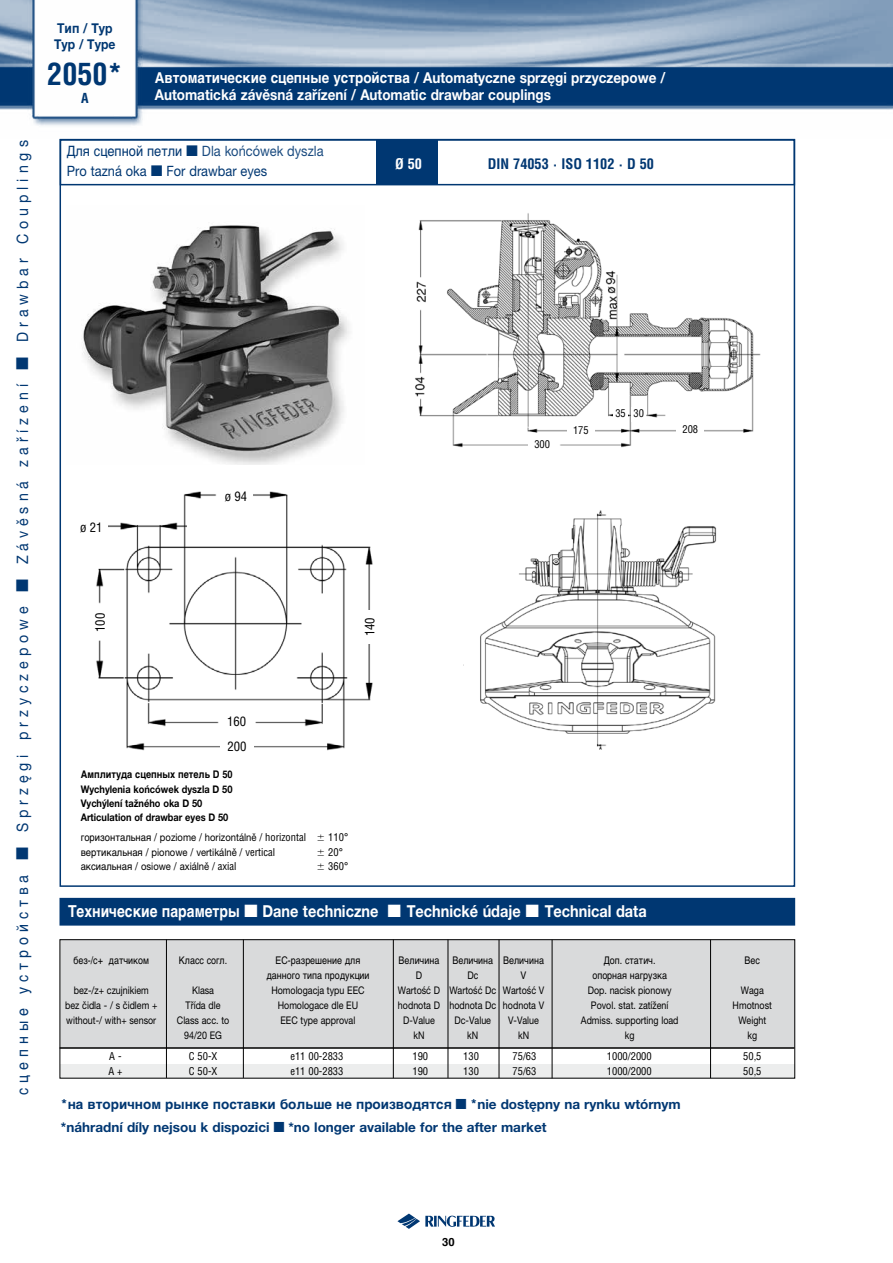
<style>
.page{position:relative;width:893px;height:1263px;background:#fff}
.page>*{position:absolute;margin:0;border:0;box-sizing:border-box;transform-origin:0 0}
.t1{font:700 condensed 30px "Helvetica LT";color:#003772}
.t2{font:700 16.5px "Helvetica Neue CE";color:#fff;scale:.88 1}
.t3{font:15.75px "Helvetica Neue CE";letter-spacing:.35em;color:#003772;scale:.9 1}
.t4{font:700 15px/16.5px "Helvetica Neue CE";color:#fff;scale:.9 1}
.t5{font:14.25px "Helvetica Neue CE";color:#1a4b80;scale:.9 1}
.t6{font:14.25px "Helvetica Neue CE";color:#003772;scale:.9 1}
.t7{font:700 condensed 14.25px "Helvetica LT";color:#003772}
.t8{font:700 condensed 14.25px "Helvetica LT";color:#fff}
.t9{font:700 13.5px "Helvetica Cyr";color:#003772}
.t10{font:700 13.5px "Helvetica Neue CE";color:#003772}
.t11{font:700 13.5px/16px "Helvetica Neue CE";color:#003772;scale:.9 1}
.t12{font:700 condensed 13.5px "Helvetica LT";color:#003772}
.t13{font:condensed 12.75px/24.8px "Helvetica LT";color:#000}
.t14{font:700 11.25px "Helvetica";color:#000}
.t15{font:10.5px "Helvetica Neue CE";color:#000;scale:.85 1}
.t16{font:10.5px/14.2px "Helvetica Neue CE";color:#000;scale:.9 1}
.t17{font:10.5px "Helvetica Cyr Upright";color:#000;scale:.85 1}
.t18{font:condensed 10.5px "Helvetica LT";color:#000}
.t19{font:700 10.5px/14.2px "Helvetica Neue CE";color:#000;scale:.88 1}
.t20{font:700 10.5px "Helvetica Cyr";color:#000;scale:.88 1}
.s1{font-family:"Helvetica Cyr"}
.s2{font-family:"Helvetica Cyr Upright"}
.s3{font-family:"European Pi Three"}
.s4{font-family:"Helvetica Cyr Upright";color:#003772}
.s5{font-family:"European Pi Three";color:#003772}
.s6{font-family:"Helvetica LT";font-stretch:condensed}
.s7{font-family:"Mathematical Pi One"}
.s8{font-family:"Mathematical Pi One";font-stretch:normal}
.s9{font-family:"European Pi Three";font-weight:400}
.s10{font-family:"Helvetica Neue CE"}
</style>
<div class="page">
<img style="left:0;top:0;width:893px;height:139px">
<svg style="left:397px;top:1213px;width:98px;height:16px"></svg>
<img style="left:480px;top:510px;width:237px;height:240px">
<img style="left:415px;top:213px;width:346px;height:235px">
<div style="left:677px;top:424px;width:27px;height:14px;background:#fff"></div>
<div style="left:567px;top:424px;width:28px;height:15px;background:#fff"></div>
<div style="left:528px;top:439px;width:28px;height:14px;background:#fff"></div>
<div style="left:613px;top:408px;width:15px;height:14px;background:#fff"></div>
<div style="left:632px;top:408px;width:14px;height:14px;background:#fff"></div>
<img style="left:96px;top:491px;width:277px;height:260px">
<div style="left:75px;top:520px;width:33px;height:21px;background:#fff"></div>
<div style="left:220px;top:714px;width:33px;height:21px;background:#fff"></div>
<div style="left:220px;top:739px;width:34px;height:20px;background:#fff"></div>
<div style="left:363px;top:610px;width:20px;height:33px;background:#fff"></div>
<div style="left:93px;top:606px;width:20px;height:33px;background:#fff"></div>
<div style="left:219px;top:489px;width:34px;height:20px;background:#fff"></div>
<div style="left:187px;top:513px;width:39px;height:25px;background:#fff"></div>
<img style="left:82px;top:225px;width:268px;height:240px">
<div style="left:376px;top:140px;width:62px;height:44px;background:#003772"></div>
<div style="left:60px;top:139px;width:735px;height:46px;border:2px solid #003772"></div>
<div style="left:59px;top:898px;width:736px;height:27px;background:#003772"></div>
<div style="left:60px;top:1064px;width:735px;height:15px;background:#eceded"></div>
<div style="left:60px;top:939px;width:734px;height:109px;background:#d9dadb"></div>
<div style="left:60px;top:939px;width:735px;height:139px;border:1px solid #000"></div>
<hr style="left:552px;top:940px;width:1px;height:138px;background:#000">
<hr style="left:710px;top:940px;width:1px;height:138px;background:#000">
<hr style="left:166px;top:939px;width:1px;height:139px;background:#000">
<hr style="left:499px;top:940px;width:1px;height:138px;background:#000">
<hr style="left:243px;top:939px;width:1px;height:139px;background:#000">
<hr style="left:393px;top:939px;width:1px;height:139px;background:#000">
<hr style="left:448px;top:939px;width:1px;height:139px;background:#000">
<hr style="left:60px;top:1047px;width:734px;height:2px;background:#000">
<p class="t11" style="left:54px;top:20px;width:70px"><span class="s1">Tип</span> / Typ<br>Typ / Type</p>
<h1 class="t1" style="left:47px;top:55px;width:77px">2050*</h1>
<p class="t12" style="left:81px;top:89px;width:9px">A</p>
<h3 class="t4" style="left:155px;top:70px;width:569px"><span class="s1">Автоматические сцепные устройствa</span> / Automatyczne sprzęgi przyczepowe /<br>Automatická závěsná zařízení / Automatic drawbar couplings</h3>
<h3 class="t3" style="left:13px;top:1095px;width:1062px;rotate:-90deg"><span class="s2">сцепные устройства</span> <span class="s3">M</span> Sprzęgi przyczepowe <span class="s3">M</span> Závěsná zařízení <span class="s3">M</span> Drawbar Couplings</h3>
<h3 class="t5" style="left:67px;top:143px;width:287px"><span class="s4">Для сцепной петли</span> <span class="s5">M</span> Dla końcówek dyszla</h3>
<h3 class="t8" style="left:395px;top:155px;width:28px">Ø 50</h3>
<h3 class="t7" style="left:488px;top:155px;width:167px">DIN 74053 · ISO 1102 · D 50</h3>
<h3 class="t6" style="left:67px;top:162px;width:224px">Pro tazná oka <span class="s3">M</span> For drawbar eyes</h3>
<p class="t18" style="left:615px;top:407px;width:30px">35 30</p>
<p class="t18" style="left:573px;top:423px;width:17px">175</p>
<p class="t18" style="left:682px;top:423px;width:17px">208</p>
<p class="t18" style="left:534px;top:438px;width:17px">300</p>
<p class="t13" style="left:225px;top:484px;width:24px">ø 94</p>
<p class="t13" style="left:80px;top:515px;width:24px">ø 21</p>
<p class="t13" style="left:88px;top:632px;width:21px;rotate:-90deg">100</p>
<p class="t13" style="left:357px;top:636px;width:21px;rotate:-90deg">140</p>
<p class="t13" style="left:227px;top:709px;width:21px">160<br>200</p>
<p class="t20" style="left:81px;top:769px;width:174px">Амплитуда сцепных петель D 50</p>
<p class="t19" style="left:81px;top:782px;width:174px">Wychylenia końcówek dyszla D 50<br>Vychýlení tažného oka D 50<br>Articulation of drawbar eyes D 50</p>
<p class="t16" style="left:81px;top:831px;width:299px"><span class="s2">горизонтальная</span> <span class="s6">/</span> poziome <span class="s6">/</span> horizontálně <span class="s6">/ horizontal</span> <span class="s7">6</span> <span class="s6">110° </span><span class="s2">вертикальная</span> <span class="s6">/</span> pionowe <span class="s6">/</span> vertikálně <span class="s6">/ vertical</span></p>
<p class="t18" style="left:317px;top:845px;width:28px"><span class="s8">6</span> 20°</p>
<p class="t16" style="left:81px;top:859px;width:175px"><span class="s2">аксиальная</span> <span class="s6">/</span> osiowe <span class="s6">/</span> axiálně <span class="s6">/ axial</span></p>
<p class="t18" style="left:317px;top:859px;width:33px"><span class="s8">6</span> 360°</p>
<h2 class="t2" style="left:68px;top:901px;width:659px"><span class="s1">Технические параметры</span> <span class="s9">M</span> Dane techniczne <span class="s9">M</span> Technické údaje <span class="s9">M</span> Technical data</h2>
<p class="t17" style="left:73px;top:954px;width:90px">без-/с+ датчиком</p>
<p class="t17" style="left:179px;top:954px;width:58px">Класс согл.</p>
<p class="t17" style="left:276px;top:954px;width:101px">EC-разрешение для</p>
<p class="t17" style="left:399px;top:954px;width:49px">Величина</p>
<p class="t17" style="left:452px;top:954px;width:109px">Величина Величина</p>
<p class="t17" style="left:604px;top:954px;width:62px">Доп. статич.</p>
<p class="t17" style="left:745px;top:954px;width:20px">Вес</p>
<p class="t17" style="left:266px;top:969px;width:123px">данного типа продукции</p>
<p class="t17" style="left:416px;top:969px;width:9px">D</p>
<p class="t17" style="left:467px;top:969px;width:14px">Dc</p>
<p class="t17" style="left:521px;top:969px;width:9px">V</p>
<p class="t17" style="left:592px;top:969px;width:89px">опорная нагрузка</p>
<p class="t15" style="left:74px;top:983px;width:90px">bez-/z+ czujnikiem</p>
<p class="t15" style="left:192px;top:983px;width:27px">Klasa</p>
<p class="t15" style="left:271px;top:983px;width:111px">Homologacja typu EEC</p>
<p class="t15" style="left:398px;top:983px;width:174px">Wartość D Wartość Dc Wartość V</p>
<p class="t15" style="left:588px;top:983px;width:100px">Dop. nacisk pionowy</p>
<p class="t15" style="left:741px;top:983px;width:29px">Waga</p>
<p class="t15" style="left:65px;top:998px;width:110px">bez čidla - / s čidlem +</p>
<p class="t15" style="left:186px;top:998px;width:43px">Třída dle</p>
<p class="t15" style="left:278px;top:998px;width:96px">Homologace dle EU</p>
<p class="t15" style="left:398px;top:998px;width:174px">hodnota D hodnota Dc hodnota V</p>
<p class="t15" style="left:591px;top:998px;width:93px">Povol. stat. zatížení</p>
<p class="t15" style="left:733px;top:998px;width:48px">Hmotnost</p>
<p class="t15" style="left:66px;top:1013px;width:107px">without-/ with+ sensor</p>
<p class="t15" style="left:177px;top:1013px;width:63px">Class acc. to</p>
<p class="t15" style="left:280px;top:1013px;width:90px">EEC type approval</p>
<p class="t15" style="left:403px;top:1013px;width:39px">D-Value</p>
<p class="t15" style="left:455px;top:1013px;width:44px">Dc-Value</p>
<p class="t15" style="left:508px;top:1013px;width:38px">V-Value</p>
<p class="t15" style="left:581px;top:1013px;width:116px">Admiss. supporting load</p>
<p class="t15" style="left:738px;top:1013px;width:34px">Weight</p>
<p class="t15" style="left:184px;top:1028px;width:46px">94/20 EG</p>
<p class="t15" style="left:413px;top:1028px;width:15px">kN</p>
<p class="t15" style="left:467px;top:1028px;width:15px">kN</p>
<p class="t15" style="left:518px;top:1028px;width:15px">kN</p>
<p class="t15" style="left:625px;top:1028px;width:13px">kg</p>
<p class="t15" style="left:747px;top:1028px;width:13px">kg</p>
<p class="t18" style="left:109px;top:1049px;width:14px">A -</p>
<p class="t18" style="left:189px;top:1049px;width:30px">C 50-X</p>
<p class="t18" style="left:290px;top:1049px;width:55px">e11 00-2833</p>
<p class="t18" style="left:412px;top:1049px;width:17px">190</p>
<p class="t18" style="left:463px;top:1049px;width:17px">130</p>
<p class="t18" style="left:512px;top:1049px;width:25px">75/63</p>
<p class="t18" style="left:607px;top:1049px;width:46px">1000/2000</p>
<p class="t18" style="left:743px;top:1049px;width:20px">50,5</p>
<p class="t18" style="left:108px;top:1064px;width:15px">A +</p>
<p class="t18" style="left:189px;top:1064px;width:30px">C 50-X</p>
<p class="t18" style="left:290px;top:1064px;width:55px">e11 00-2833</p>
<p class="t18" style="left:412px;top:1064px;width:17px">190</p>
<p class="t18" style="left:463px;top:1064px;width:17px">130</p>
<p class="t18" style="left:512px;top:1064px;width:25px">75/63</p>
<p class="t18" style="left:607px;top:1064px;width:46px">1000/2000</p>
<p class="t18" style="left:743px;top:1064px;width:20px">50,5</p>
<p class="t9" style="left:61px;top:1097px;width:621px"><span class="s6">*</span>на вторичном рынке поставки больше не производятся <span class="s9">M</span> <span class="s6">*</span><span class="s10">nie dostępny na rynku wtórnym</span></p>
<p class="t10" style="left:61px;top:1118px;width:487px">*náhradní díly nejsou k dispozici <span class="s9">M</span> *no longer available for the after market</p>
<p class="t14" style="left:442px;top:1233px;width:14px">30</p>
</div>
